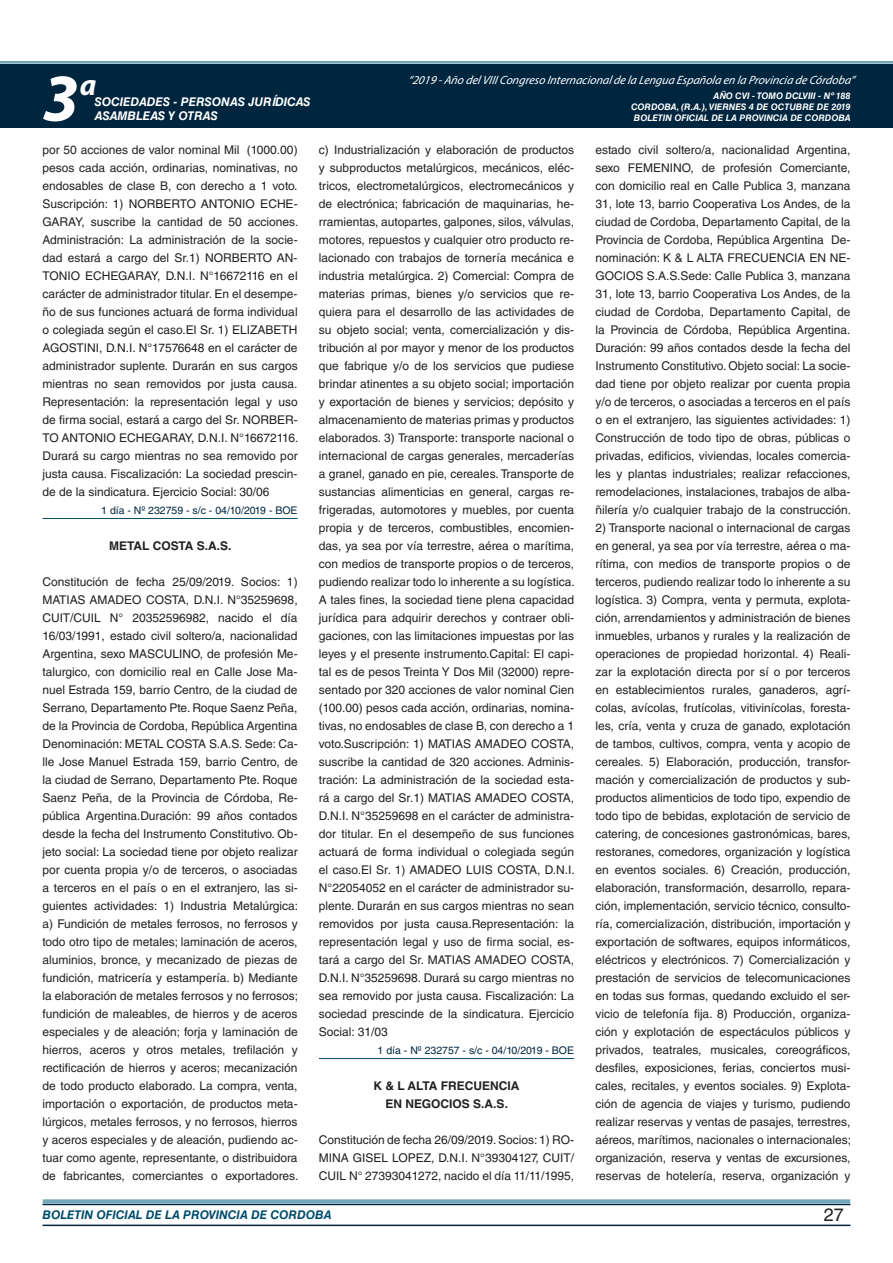
<style>
.page{position:relative;width:893px;height:1263px;background:#fff}
.page>*{position:absolute;margin:0;border:0;box-sizing:border-box;transform-origin:0 0}
.t1{font:italic 700 67.5px "Myriad Pro";color:#fff}
.t2{font:italic 700 30px "Myriad Pro";color:#fff}
.t3{font:18px "Helvetica LT Std";color:#231f20}
.t4{font:12px/18px "Helvetica LT Std";color:#231f20;text-align:justify}
.t5{font:italic 12px "Myriad Pro";color:#fff}
.t6{font:700 12px/18px "Helvetica LT Std";color:#231f20;text-align:center}
.t7{font:italic 700 12px "Helvetica LT Std";color:#fff}
.t8{font:italic 700 12px "Helvetica LT Std";color:#004b6c}
.t9{font:10.5px "Helvetica LT Std";color:#00263f}
.t10{font:italic 700 9px/10.8px "Helvetica LT Std";color:#fff;text-align:right}
</style>
<div class="page">
<div style="left:0;top:61px;width:893px;height:6px;background:#fff;opacity:.75"></div>
<div style="left:0;top:64px;width:893px;height:64px;background:#00263f"></div>
<hr style="left:43px;top:1224px;width:807px;height:2px;background:#00263f">
<div style="left:42px;top:1198px;width:809px;height:8px;background:#fff;opacity:.75"></div>
<hr style="left:43px;top:518px;width:255px;height:1px;background:#004b6c">
<hr style="left:319px;top:1058px;width:255px;height:1px;background:#004b6c">
<h2 class="t2" style="left:80px;top:66px;width:18px">a</h2>
<p class="t5" style="left:408px;top:72px;width:448px">“2019 -Año delVIIICongreso Internacionalde la Lengua Esp añola en la Provincia de Córdoba”</p>
<h1 class="t1" style="left:43px;top:54px;width:38px">3</h1>
<p class="t10" style="left:631px;top:91px;width:221px">AÑO CVI - TOMO DCLVIII - Nº 188<br>CORDOBA, (R.A.), VIERNES 4 DE OCTUBRE DE 2019<br>BOLETIN OFICIAL DE LA PROVINCIA DE CORDOBA</p>
<p class="t7" style="left:95px;top:94px;width:217px">SOCIEDADES - PERSONAS JURÍDICAS</p>
<p class="t7" style="left:95px;top:109px;width:125px">ASAMBLEAS Y OTRAS</p>
<p class="t4" style="left:43px;top:141px;width:257px">por 50 acciones de valor nominal Mil (1000.00) pesos cada acción, ordinarias, nominativas, no endosables de clase B, con derecho a 1 voto.<br>Suscripción: 1) NORBERTO ANTONIO ECHE-GARAY, suscribe la cantidad de 50 acciones.<br>Administración: La administración de la socie&shy;dad estará a cargo del Sr.1) NORBERTO AN-TONIO ECHEGARAY, D.N.I. N°16672116 en el carácter de administrador titular. En el desempe&shy;ño de sus funciones actuará de forma individual o colegiada según el caso.El Sr. 1) ELIZABETH AGOSTINI, D.N.I. N°17576648 en el carácter de administrador suplente. Durarán en sus cargos mientras no sean removidos por justa causa.<br>Representación: la representación legal y uso de firma social, estará a cargo del Sr. NORBER-TO ANTONIO ECHEGARAY, D.N.I. N°16672116.<br>Durará su cargo mientras no sea removido por justa causa. Fiscalización: La sociedad prescin&shy;de de la sindicatura. Ejercicio Social: 30/06</p>
<p class="t9" style="left:101px;top:504px;width:198px">1 día - Nº 232759 - s/c - 04/10/2019 - BOE</p>
<p class="t6" style="left:109px;top:536px;width:124px">METAL COSTA S.A.S.</p>
<p class="t4" style="left:43px;top:573px;width:257px">Constitución de fecha 25/09/2019. Socios: 1)<br>MATIAS AMADEO COSTA, D.N.I. N°35259698, CUIT/CUIL N° 20352596982, nacido el día 16/03/1991, estado civil soltero/a, nacionalidad Argentina, sexo MASCULINO, de profesión Me&shy;talurgico, con domicilio real en Calle Jose Ma&shy;nuel Estrada 159, barrio Centro, de la ciudad de Serrano, Departamento Pte. Roque Saenz Peña, de la Provincia de Cordoba, República Argentina Denominación: METAL COSTA S.A.S. Sede: Ca&shy;lle Jose Manuel Estrada 159, barrio Centro, de la ciudad de Serrano, Departamento Pte. Roque Saenz Peña, de la Provincia de Córdoba, Re&shy;pública Argentina.Duración: 99 años contados desde la fecha del Instrumento Constitutivo. Ob&shy;jeto social: La sociedad tiene por objeto realizar por cuenta propia y/o de terceros, o asociadas a terceros en el país o en el extranjero, las si&shy;guientes actividades: 1) Industria Metalúrgica: a) Fundición de metales ferrosos, no ferrosos y todo otro tipo de metales; laminación de aceros, aluminios, bronce, y mecanizado de piezas de fundición, matricería y estampería. b) Mediante la elaboración de metales ferrosos y no ferrosos; fundición de maleables, de hierros y de aceros especiales y de aleación; forja y laminación de hierros, aceros y otros metales, trefilación y rectificación de hierros y aceros; mecanización de todo producto elaborado. La compra, venta, importación o exportación, de productos meta&shy;lúrgicos, metales ferrosos, y no ferrosos, hierros y aceros especiales y de aleación, pudiendo ac&shy;tuar como agente, representante, o distribuidora de fabricantes, comerciantes o exportadores.</p>
<p class="t4" style="left:319px;top:141px;width:257px">c) Industrialización y elaboración de productos y subproductos metalúrgicos, mecánicos, eléc&shy;tricos, electrometalúrgicos, electromecánicos y de electrónica; fabricación de maquinarias, he&shy;rramientas, autopartes, galpones, silos, válvulas, motores, repuestos y cualquier otro producto re&shy;lacionado con trabajos de tornería mecánica e industria metalúrgica. 2) Comercial: Compra de materias primas, bienes y/o servicios que re&shy;quiera para el desarrollo de las actividades de su objeto social; venta, comercialización y dis&shy;tribución al por mayor y menor de los productos que fabrique y/o de los servicios que pudiese brindar atinentes a su objeto social; importación y exportación de bienes y servicios; depósito y almacenamiento de materias primas y productos elaborados. 3) Transporte: transporte nacional o internacional de cargas generales, mercaderías a granel, ganado en pie, cereales. Transporte de sustancias alimenticias en general, cargas re&shy;frigeradas, automotores y muebles, por cuenta propia y de terceros, combustibles, encomien&shy;das, ya sea por vía terrestre, aérea o marítima, con medios de transporte propios o de terceros, pudiendo realizar todo lo inherente a su logística.<br>A tales fines, la sociedad tiene plena capacidad jurídica para adquirir derechos y contraer obli&shy;gaciones, con las limitaciones impuestas por las leyes y el presente instrumento.Capital: El capi&shy;tal es de pesos Treinta Y Dos Mil (32000) repre&shy;sentado por 320 acciones de valor nominal Cien (100.00) pesos cada acción, ordinarias, nomina&shy;tivas, no endosables de clase B, con derecho a 1 voto.Suscripción: 1) MATIAS AMADEO COSTA, suscribe la cantidad de 320 acciones. Adminis&shy;tración: La administración de la sociedad esta&shy;rá a cargo del Sr.1) MATIAS AMADEO COSTA, D.N.I. N°35259698 en el carácter de administra&shy;dor titular. En el desempeño de sus funciones actuará de forma individual o colegiada según el caso.El Sr. 1) AMADEO LUIS COSTA, D.N.I.<br>N°22054052 en el carácter de administrador su&shy;plente. Durarán en sus cargos mientras no sean removidos por justa causa.Representación: la representación legal y uso de firma social, es&shy;tará a cargo del Sr. MATIAS AMADEO COSTA, D.N.I. N°35259698. Durará su cargo mientras no sea removido por justa causa. Fiscalización: La sociedad prescinde de la sindicatura. Ejercicio Social: 31/03</p>
<p class="t9" style="left:378px;top:1044px;width:198px">1 día - Nº 232757 - s/c - 04/10/2019 - BOE</p>
<p class="t6" style="left:374px;top:1076px;width:147px">K &amp; L ALTA FRECUENCIA<br>EN NEGOCIOS S.A.S.</p>
<p class="t4" style="left:319px;top:1131px;width:257px">Constitución de fecha 26/09/2019. Socios: 1) RO-MINA GISEL LOPEZ, D.N.I. N°39304127, CUIT/ CUIL N° 27393041272, nacido el día 11/11/1995,</p>
<p class="t4" style="left:595px;top:141px;width:257px">estado civil soltero/a, nacionalidad Argentina, sexo FEMENINO, de profesión Comerciante, con domicilio real en Calle Publica 3, manzana 31, lote 13, barrio Cooperativa Los Andes, de la ciudad de Cordoba, Departamento Capital, de la Provincia de Cordoba, República Argentina De&shy;nominación: K &amp; L ALTA FRECUENCIA EN NE-GOCIOS S.A.S.Sede: Calle Publica 3, manzana 31, lote 13, barrio Cooperativa Los Andes, de la ciudad de Cordoba, Departamento Capital, de la Provincia de Córdoba, República Argentina.<br>Duración: 99 años contados desde la fecha del Instrumento Constitutivo. Objeto social: La socie&shy;dad tiene por objeto realizar por cuenta propia y/o de terceros, o asociadas a terceros en el país o en el extranjero, las siguientes actividades: 1)<br>Construcción de todo tipo de obras, públicas o privadas, edificios, viviendas, locales comercia&shy;les y plantas industriales; realizar refacciones, remodelaciones, instalaciones, trabajos de alba&shy;ñilería y/o cualquier trabajo de la construcción.</p>
<p class="t4" style="left:595px;top:519px;width:257px">2) Transporte nacional o internacional de cargas en general, ya sea por vía terrestre, aérea o ma&shy;rítima, con medios de transporte propios o de terceros, pudiendo realizar todo lo inherente a su logística. 3) Compra, venta y permuta, explota&shy;ción, arrendamientos y administración de bienes inmuebles, urbanos y rurales y la realización de operaciones de propiedad horizontal. 4) Reali&shy;zar la explotación directa por sí o por terceros en establecimientos rurales, ganaderos, agrí&shy;colas, avícolas, frutícolas, vitivinícolas, foresta&shy;les, cría, venta y cruza de ganado, explotación de tambos, cultivos, compra, venta y acopio de cereales. 5) Elaboración, producción, transfor&shy;mación y comercialización de productos y sub&shy;productos alimenticios de todo tipo, expendio de todo tipo de bebidas, explotación de servicio de catering, de concesiones gastronómicas, bares, restoranes, comedores, organización y logística en eventos sociales. 6) Creación, producción, elaboración, transformación, desarrollo, repara&shy;ción, implementación, servicio técnico, consulto&shy;ría, comercialización, distribución, importación y exportación de softwares, equipos informáticos, eléctricos y electrónicos. 7) Comercialización y prestación de servicios de telecomunicaciones en todas sus formas, quedando excluido el ser&shy;vicio de telefonía fija. 8) Producción, organiza&shy;ción y explotación de espectáculos públicos y privados, teatrales, musicales, coreográficos, desfiles, exposiciones, ferias, conciertos musi&shy;cales, recitales, y eventos sociales. 9) Explota&shy;ción de agencia de viajes y turismo, pudiendo realizar reservas y ventas de pasajes, terrestres, aéreos, marítimos, nacionales o internacionales; organización, reserva y ventas de excursiones, reservas de hotelería, reserva, organización y</p>
<p class="t8" style="left:43px;top:1208px;width:290px">BOLETIN OFICIAL DE LA PROVINCIA DE CORDOBA</p>
<h3 class="t3" style="left:824px;top:1204px;width:22px">27</h3>
</div>
